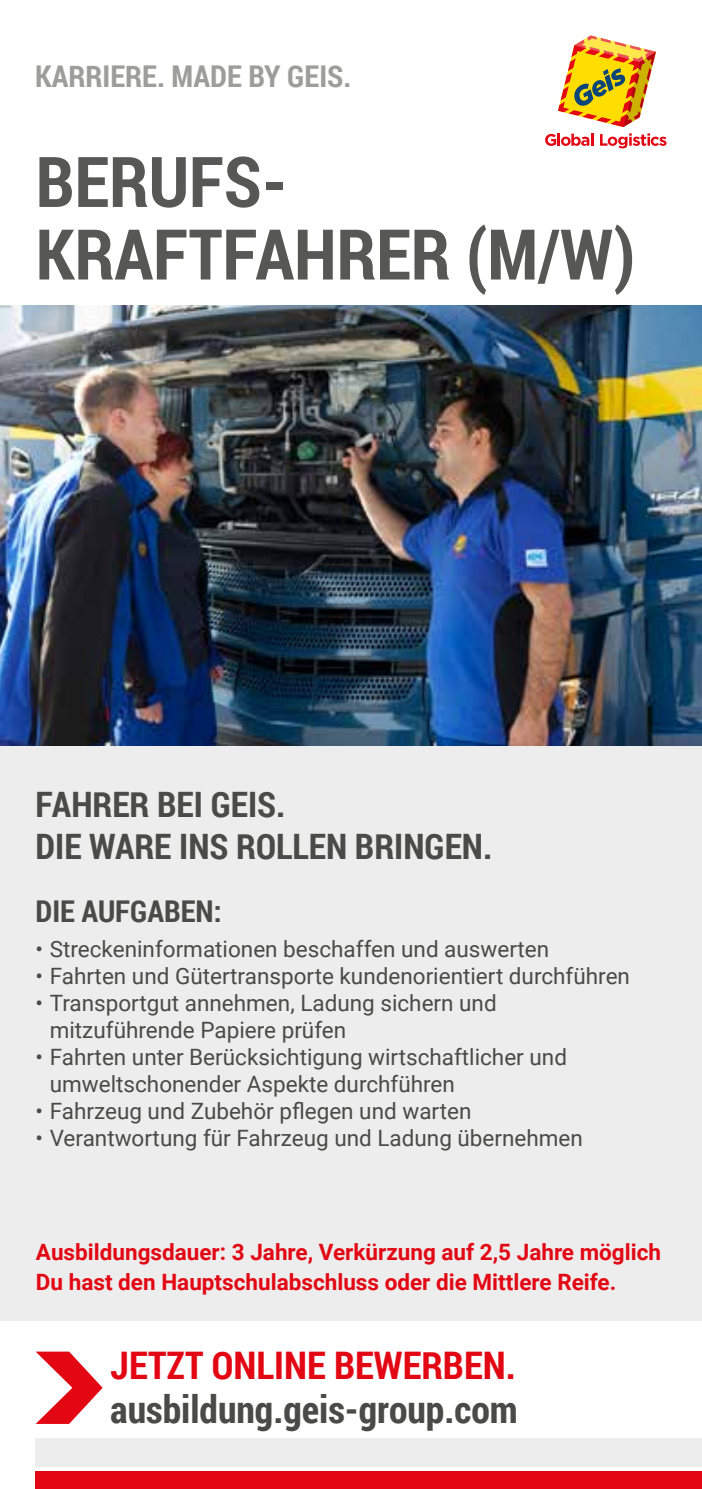
<style>
.page{position:relative;width:702px;height:1489px;background:#fff}
.page>*{position:absolute;margin:0;border:0;box-sizing:border-box;transform-origin:0 0}
.t1{font:700 70px/72.5px "Roboto Condensed";color:#575756}
.t2{font:700 38px "Roboto Condensed";color:#4a4a49}
.t3{font:700 38px "Roboto Condensed";color:#e30613}
.t4{font:700 35px/42px "Roboto Condensed";color:#4a4a49}
.t5{font:700 30px "Roboto Condensed";color:#9d9d9c}
.t6{font:700 30px "Roboto Condensed";color:#4a4a49}
.t7{font:22.5px/27px "Roboto";color:#4a4a49}
.t8{font:700 22.5px/30px "Roboto";color:#e30613}
</style>
<div class="page">
<svg style="left:545px;top:134px;width:48px;height:12px"></svg>
<svg style="left:600px;top:133px;width:66px;height:15px"></svg>
<svg style="left:558px;top:36px;width:98px;height:91px"></svg>
<div style="left:36px;top:1471px;width:666px;height:17px;background:#e30613"></div>
<div style="left:36px;top:1437px;width:666px;height:29px;background:#ededed"></div>
<div style="left:0;top:744px;width:702px;height:576px;background:#ededed"></div>
<svg style="left:36px;top:1351px;width:67px;height:72px"></svg>
<img style="left:0;top:305px;width:702px;height:440px">
<h3 class="t5" style="left:35px;top:55px;width:317px">KARRIERE. MADE BY GEIS.</h3>
<h1 class="t1" style="left:36px;top:143px;width:601px">BERUFS-<br>KRAFTFAHRER (M/W)</h1>
<h3 class="t4" style="left:36px;top:781px;width:458px">FAHRER BEI GEIS.<br>DIE WARE INS ROLLEN BRINGEN.</h3>
<h3 class="t6" style="left:36px;top:889px;width:187px">DIE AUFGABEN:</h3>
<p class="t7" style="left:36px;top:934px;width:515px">• Streckeninformationen beschaffen und auswerten</p>
<p class="t7" style="left:36px;top:961px;width:596px">• Fahrten und Gütertransporte kundenorientiert durchführen</p>
<p class="t7" style="left:50px;top:988px;width:448px;text-indent:-14px">• Transportgut annehmen, Ladung sichern und mitzuführende Papiere prüfen</p>
<p class="t7" style="left:50px;top:1042px;width:518px;text-indent:-14px">• Fahrten unter Berücksichtigung wirtschaftlicher und umweltschonender Aspekte durchführen</p>
<p class="t7" style="left:36px;top:1096px;width:437px">• Fahrzeug und Zubehör pflegen und warten</p>
<p class="t7" style="left:36px;top:1123px;width:549px">• Verantwortung für Fahrzeug und Ladung übernehmen</p>
<p class="t8" style="left:36px;top:1236px;width:626px">Ausbildungsdauer: 3 Jahre, Verkürzung auf 2,5 Jahre möglich<br>Du hast den Hauptschulabschluss oder die Mittlere Reife.</p>
<h2 class="t3" style="left:110px;top:1338px;width:407px">JETZT ONLINE BEWERBEN.</h2>
<h2 class="t2" style="left:110px;top:1382px;width:409px">ausbildung.geis-group.com</h2>
</div>
